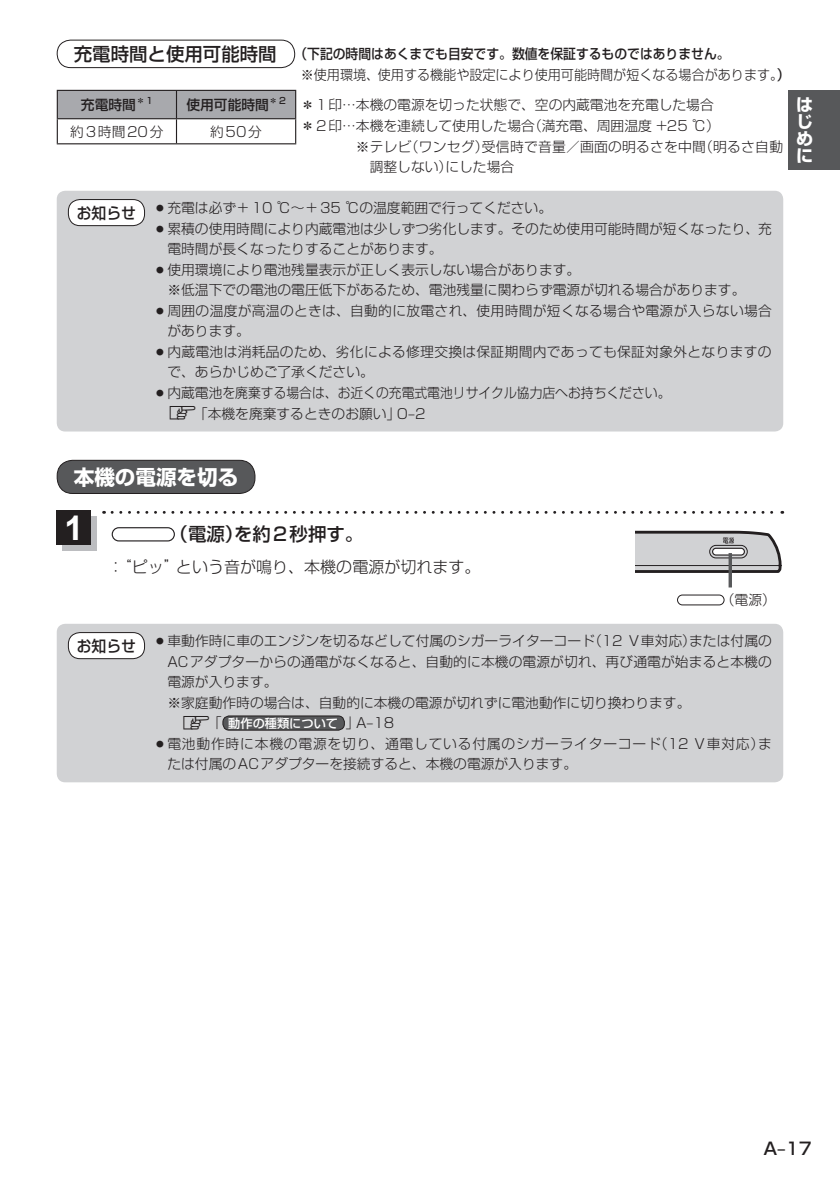
<style>
.page{position:relative;width:840px;height:1191px;background:#fff}
.page>*{position:absolute;margin:0;border:0;box-sizing:border-box;transform-origin:0 0}
.t1{font:20.6px "Shin Go Pro Bold 90 msp RKSJ V";color:#fff}
.t2{font:18.4px "Shin Go Pro Medium 90 msp RKSJ H";color:#231f20}
.t3{font:17px "Shin Go Pro Medium 90 msp RKSJ H";color:#231f20}
.t4{font:17px/17px "Shin Go Pro Bold 90 msp RKSJ V";color:#fff;text-align:justify}
.t5{font:16px "Shin Go Pro Light 90 msp RKSJ H";color:#231f20}
.t6{font:15.6px "Shin Go Pro Medium 90 msp RKSJ H";color:#231f20;scale:.95 1}
.t7{font:13.8px/20.6px "Shin Go Pro Light 90 msp RKSJ H";color:#231f20}
.t8{font:13.8px/20.6px "Shin Go Pro Light 90 msp RKSJ H";letter-spacing:.02em;color:#231f20}
.t9{font:13.8px/20.6px "Shin Go Pro Light 90 msp RKSJ H";letter-spacing:.06em;color:#231f20}
.t10{font:13.8px/20.6px "Shin Go Pro Light 90 msp RKSJ H";letter-spacing:.025em;color:#231f20}
.t11{font:13.8px "Shin Go Pro Light 90 msp RKSJ H";color:#231f20;scale:.95 1}
.t12{font:13.8px "Shin Go Pro Medium 90 msp RKSJ H";color:#231f20;scale:.93 1}
.t13{font:13.8px "Shin Go Pro Medium 90 msp RKSJ H";color:#231f20}
.t14{font:13.8px "Shin Go Pro Light 90 msp RKSJ H";letter-spacing:.125em;color:#231f20}
.t15{font:12.2px "Shin Go Pro Medium 90 msp RKSJ H";color:#fff}
.s1{font-family:"Shin Go Pro Medium 90 msp RKSJ H"}
.s2{font-family:"MC1";font-size:13.4px}
.s3{font-family:"MC1";font-size:13.4px;color:#231f20}
.s4{font-family:"Shin Go Pro Light 90 msp RKSJ H";font-size:13.8px;color:#231f20}
</style>
<div class="page">
<div style="left:788px;top:91px;width:51px;height:79px;background:#57585a"></div>
<hr style="left:57px;top:143px;width:239px;height:1px;background:#231f20">
<svg style="left:57px;top:90px;width:239px;height:53px"></svg>
<hr style="left:57px;top:118px;width:239px;height:1px;background:#231f20">
<div style="left:57px;top:40px;width:238px;height:28px;border:1px solid #231f20;border-radius:14px"></div>
<div style="left:57px;top:191px;width:725px;height:240px;background:#d1d2d4;border-radius:9px"></div>
<div style="left:68px;top:199px;width:76px;height:27px;background:#fff;border-radius:12px"></div>
<div style="left:68px;top:199px;width:77px;height:27px;border:1px solid #231f20;border-radius:12px"></div>
<div style="left:57px;top:624px;width:725px;height:158px;background:#d1d2d4;border-radius:9px"></div>
<div style="left:223px;top:716px;width:121px;height:14px;background:#57585a;border-radius:6px"></div>
<div style="left:222px;top:715px;width:122px;height:15px;border:1px solid #231f20;border-radius:6px"></div>
<div style="left:68px;top:632px;width:76px;height:26px;background:#fff;border-radius:12px"></div>
<div style="left:68px;top:632px;width:77px;height:27px;border:1px solid #231f20;border-radius:12px"></div>
<div style="left:57px;top:460px;width:198px;height:33px;background:#57585a;border-radius:16px"></div>
<div style="left:57px;top:460px;width:198px;height:34px;border:1px solid #231f20;border-radius:16px"></div>
<div style="left:112px;top:527px;width:63px;height:14px;border:1px solid #231f20;border-radius:7px"></div>
<svg style="left:112px;top:511px;width:670px;height:3px"></svg>
<div style="left:62px;top:516px;width:34px;height:34px;background:#bcbdc0"></div>
<div style="left:57px;top:511px;width:34px;height:34px;background:#231f20"></div>
<svg style="left:635px;top:531px;width:146px;height:42px;background:#b3b3b5"></svg>
<hr style="left:635px;top:565px;width:144px;height:1px;background:#231f20">
<hr style="left:728px;top:553px;width:3px;height:34px;background:#57585a">
<div style="left:676px;top:594px;width:48px;height:11px;border:1px solid #231f20;border-radius:5px"></div>
<h2 class="t2" style="left:74px;top:47px;width:204px">充電時間と使用可能時間</h2>
<p class="t13" style="left:81px;top:99px;width:73px">充電時間<sup>＊1</sup></p>
<p class="t13" style="left:186px;top:99px;width:101px">使用可能時間<sup>＊2</sup></p>
<p class="t14" style="left:70px;top:126px;width:95px">約3時間20分</p>
<p class="t7" style="left:210px;top:123px;width:53px">約50分</p>
<p class="t12" style="left:294px;top:49px;width:469px">（下記の時間はあくまでも目安です。数値を保証するものではありません。</p>
<p class="t11" style="left:300px;top:69px;width:516px">※使用環境、使用する機能や設定により使用可能時間が短くなる場合があります。<span class="s1">）</span></p>
<p class="t7" style="left:300px;top:97px;width:414px">＊1印… 本機の電源を切った状態で、空の内蔵電池を充電した場合</p>
<p class="t7" style="left:300px;top:117px;width:420px">＊2印… 本機を連続して使用した場合（満充電、周囲温度 +25 ℃）</p>
<p class="t8" style="left:356px;top:138px;width:428px">※ テレビ（ワンセグ）受信時で音量／画面の明るさを中間（明るさ自動</p>
<p class="t7" style="left:369px;top:158px;width:146px">調整しない）にした場合</p>
<p class="t6" style="left:77px;top:207px;width:64px">お知らせ</p>
<p class="t7" style="left:153px;top:199px;width:400px">○充電は必ず＋10 ℃～＋35 ℃の温度範囲で行ってください。</p>
<p class="t7" style="left:167px;top:220px;width:605px;text-indent:-14px">○累積の使用時間により内蔵電池は少しずつ劣化します。そのため使用可能時間が短くなったり、充電時間が長くなったりすることがあります。</p>
<p class="t7" style="left:167px;top:261px;width:579px;text-indent:-14px">○使用環境により電池残量表示が正しく表示しない場合があります。<br>※低温下での電池の電圧低下があるため、電池残量に関わらず電源が切れる場合があります。</p>
<p class="t10" style="left:167px;top:302px;width:605px;text-indent:-14px">○周囲の温度が高温のときは、自動的に放電され、使用時間が短くなる場合や電源が入らない場合があります。</p>
<p class="t8" style="left:167px;top:343px;width:605px;text-indent:-14px">○内蔵電池は消耗品のため、劣化による修理交換は保証期間内であっても保証対象外となりますので、あらかじめご了承ください。</p>
<p class="t7" style="left:167px;top:384px;width:504px;text-indent:-14px">○内蔵電池を廃棄する場合は、お近くの充電式電池リサイクル協力店へお持ちください。<span class="s2">z</span>「本機を廃棄するときのお願い」O‒2</p>
<p class="t4" style="left:795px;top:99px;width:18px">はじめに</p>
<h1 class="t1" style="left:74px;top:469px;width:166px">本機の電源を切る</h1>
<h2 class="t2" style="left:169px;top:527px;width:195px">（電源）を約2秒押す。</h2>
<p class="t5" style="left:108px;top:561px;width:374px">：“ピッ”という音が鳴り、本機の電源が切れます。</p>
<p class="t7" style="left:720px;top:591px;width:56px">（電源）</p>
<p class="t6" style="left:77px;top:640px;width:64px">お知らせ</p>
<p class="t7" style="left:167px;top:632px;width:605px;text-indent:-14px">○車動作時に車のエンジンを切るなどして付属のシガーライターコード（12 V車対応）または付属のACアダプターからの通電がなくなると、自動的に本機の電源が切れ、再び通電が始まると本機の電源が入ります。<br>※ 家庭動作時の場合は、自動的に本機の電源が切れずに電池動作に切り換わります。</p>
<p class="t15" style="left:181px;top:718px;width:214px"><span class="s3">z</span><span class="s4">「</span>動作の種類について <span class="s4">」A‒18</span></p>
<p class="t9" style="left:167px;top:735px;width:605px;text-indent:-14px">○電池動作時に本機の電源を切り、通電している付属のシガーライターコード（12 V車対応）または付属のACアダプターを接続すると、本機の電源が入ります。</p>
<p class="t3" style="left:763px;top:1142px;width:50px">A‒17</p>
</div>
